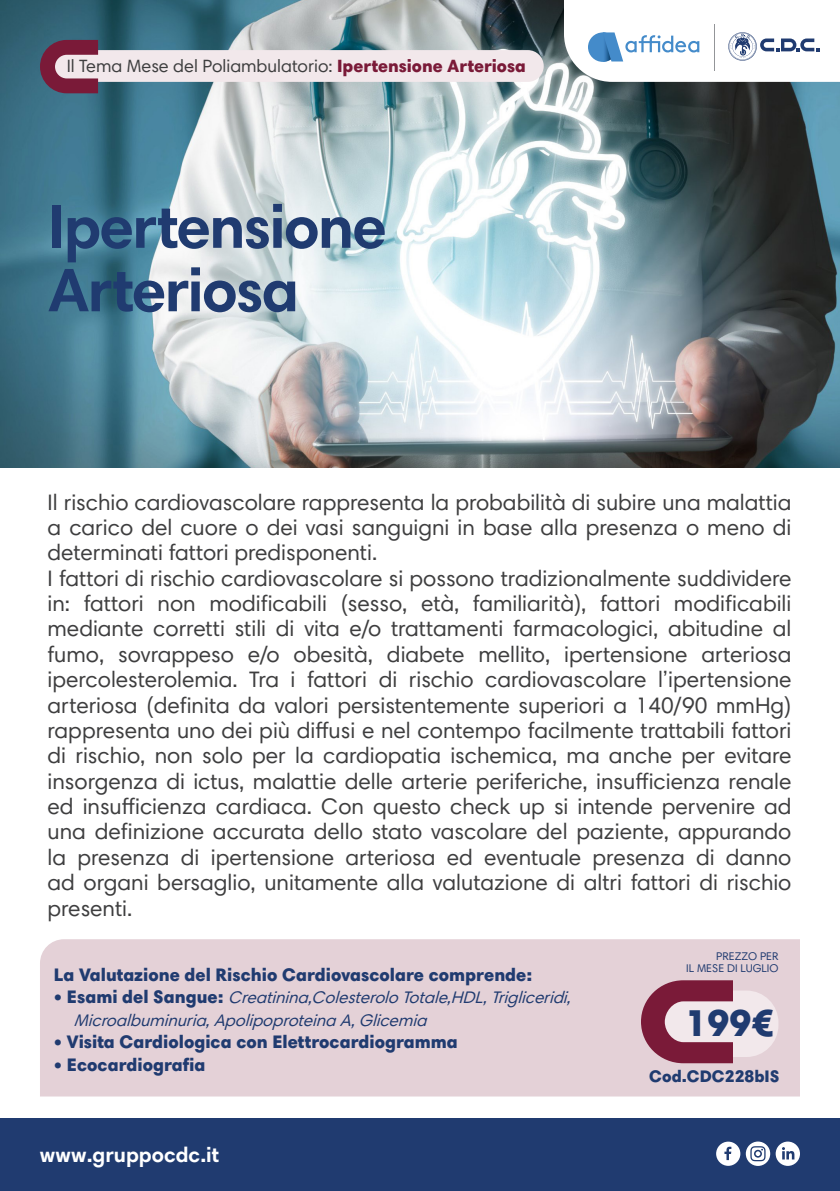
<style>
.page{position:relative;width:840px;height:1191px;background:#fff}
.page>*{position:absolute;margin:0;border:0;box-sizing:border-box;transform-origin:0 0}
.Paragrafo_base{font:700 62px/63.4px "Harmonia Sans W1 G";letter-spacing:-.025em;color:#203b70}
.Paragrafo_base-2{font:900 37.8px "Harmonia Sans W1 G";color:#203b70}
.Paragrafo_base-3{font:22.6px/25.4px "Harmonia Sans W1 G";color:#3e3e3f;text-align:justify}
.Paragrafo_base-4{font:700 21.4px "Harmonia Sans W1 G";color:#fff}
.Paragrafo_base-5{font:900 18.4px "Harmonia Sans W1 G";color:#203b70}
.Paragrafo_base-6{font:18px "Harmonia Sans W1 G";color:#3e3e3f}
.Paragrafo_base-7{font:italic 17px/22.6px "Harmonia Sans W1 G";color:#203b70}
.Paragrafo_base-8{font:900 17px "Harmonia Sans W1 G";color:#203b70}
.Paragrafo_base-9{font:11.2px "Harmonia Sans W1 G";color:#203b70}
.s1{font-weight:900;color:#7a1a38}
.s2{font-weight:900;font-style:normal;font-size:18.4px}
</style>
<div class="page">
<img style="left:1px;top:0;width:838px;height:467px">
<div style="left:40px;top:939px;width:759px;height:157px;background:#e4d1d7"></div>
<div style="left:0;top:1118px;width:839px;height:73px;background:#203b70"></div>
<svg style="left:775px;top:1141px;width:24px;height:24px"></svg>
<svg style="left:716px;top:1141px;width:53px;height:25px"></svg>
<div style="left:662px;top:990px;width:116px;height:67px;background:#f2e8eb;border-radius:32px"></div>
<svg style="left:640px;top:980px;width:92px;height:83px"></svg>
<div style="left:52px;top:50px;width:491px;height:32px;background:#f2e8eb;border-radius:16px"></div>
<svg style="left:40px;top:40px;width:58px;height:53px"></svg>
<svg style="left:563px;top:0;width:276px;height:82px"></svg>
<p class="Paragrafo_base-6" style="left:67px;top:55px;width:460px">Il Tema Mese del Poliambulatorio: <span class="s1">Ipertensione Arteriosa</span></p>
<p class="Paragrafo_base" style="left:48px;top:194px;width:340px">Ipertensione<br>Arteriosa</p>
<p class="Paragrafo_base-3" style="left:48px;top:489px;width:745px">Il rischio cardiovascolare rappresenta la probabilità di subire una malattia a carico del cuore o dei vasi sanguigni in base alla presenza o meno di determinati fattori predisponenti.</p>
<p class="Paragrafo_base-3" style="left:48px;top:565px;width:745px">I fattori di rischio cardiovascolare si possono tradizionalmente suddividere in: fattori non modificabili (sesso, età, familiarità), fattori modificabili mediante corretti stili di vita e/o trattamenti farmacologici, abitudine al fumo, sovrappeso e/o obesità, diabete mellito, ipertensione arteriosa ipercolesterolemia. Tra i fattori di rischio cardiovascolare l’ipertensione arteriosa (definita da valori persistentemente superiori a 140/90 mmHg) rappresenta uno dei più diffusi e nel contempo facilmente trattabili fattori di rischio, non solo per la cardiopatia ischemica, ma anche per evitare insorgenza di ictus, malattie delle arterie periferiche, insufficienza renale ed insufficienza cardiaca. Con questo check up si intende pervenire ad una definizione accurata dello stato vascolare del paziente, appurando la presenza di ipertensione arteriosa ed eventuale presenza di danno ad organi bersaglio, unitamente alla valutazione di altri fattori di rischio presenti.</p>
<p class="Paragrafo_base-5" style="left:54px;top:962px;width:479px">La Valutazione del Rischio Cardiovascolare comprende:</p>
<p class="Paragrafo_base-7" style="left:74px;top:986px;width:503px;text-indent:-20px"><span class="s2">• E s a m i d e l S a n g u e :</span> Creatinina,ColesteroloTotale,HDL,Trigliceridi,<br>Microalbuminuria,ApolipoproteinaA,Glicemia</p>
<p class="Paragrafo_base-5" style="left:54px;top:1030px;width:405px">• Visita Cardiologica con Elettrocardiogramma</p>
<p class="Paragrafo_base-5" style="left:54px;top:1052px;width:153px">• Ecocardiografia</p>
<p class="Paragrafo_base-4" style="left:40px;top:1140px;width:180px">www.gruppocdc.it</p>
<p class="Paragrafo_base-9" style="left:715px;top:948px;width:64px">PREZZO PER</p>
<p class="Paragrafo_base-9" style="left:686px;top:961px;width:94px">IL MESE DI LUGLIO</p>
<p class="Paragrafo_base-2" style="left:685px;top:998px;width:89px">199€</p>
<p class="Paragrafo_base-8" style="left:649px;top:1065px;width:131px">Cod.CDC228bIS</p>
</div>
